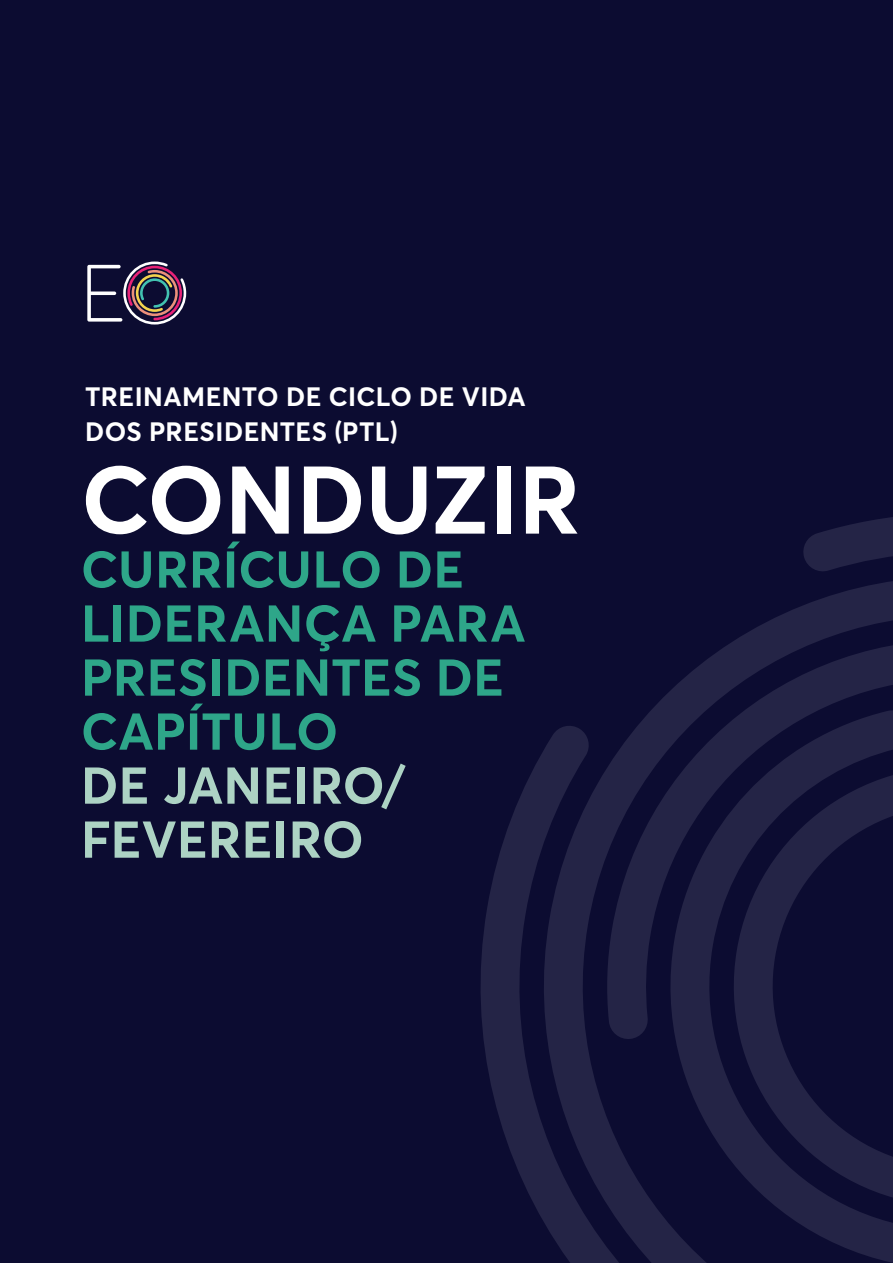
<style>
.page{position:relative;width:893px;height:1263px;background:#0c0c31}
.page>*{position:absolute;margin:0;border:0;box-sizing:border-box;transform-origin:0 0}
.t1{font:700 94.5px "Averta PE";color:#fff}
.t2{font:700 51px/54px "Averta PE";letter-spacing:.01em;color:#2ea689}
.t3{font:700 51px/54px "Averta PE";letter-spacing:.005em;color:#add3c4}
.t4{font:700 26.25px/34.5px "Averta PE";letter-spacing:.015em;color:#fff}
</style>
<div class="page">
<svg style="left:481px;top:517px;width:412px;height:637px"></svg>
<svg style="left:512px;top:545px;width:381px;height:718px"></svg>
<svg style="left:606px;top:613px;width:287px;height:650px"></svg>
<svg style="left:649px;top:708px;width:244px;height:555px"></svg>
<svg style="left:717px;top:749px;width:176px;height:460px"></svg>
<svg style="left:87px;top:261px;width:99px;height:64px"></svg>
<p class="t4" style="left:85px;top:378px;width:442px">TREINAMENTO DE CICLO DE VIDA<br>DOS PRESIDENTES (PTL)</p>
<h1 class="t1" style="left:81px;top:434px;width:501px">CONDUZIR</h1>
<p class="t2" style="left:81px;top:540px;width:446px">CURRÍCULO DE<br>LIDERANÇA PARA<br>PRESIDENTES DE<br>CAPÍTULO</p>
<p class="t3" style="left:81px;top:756px;width:325px">DE JANEIRO/<br>FEVEREIRO</p>
</div>
